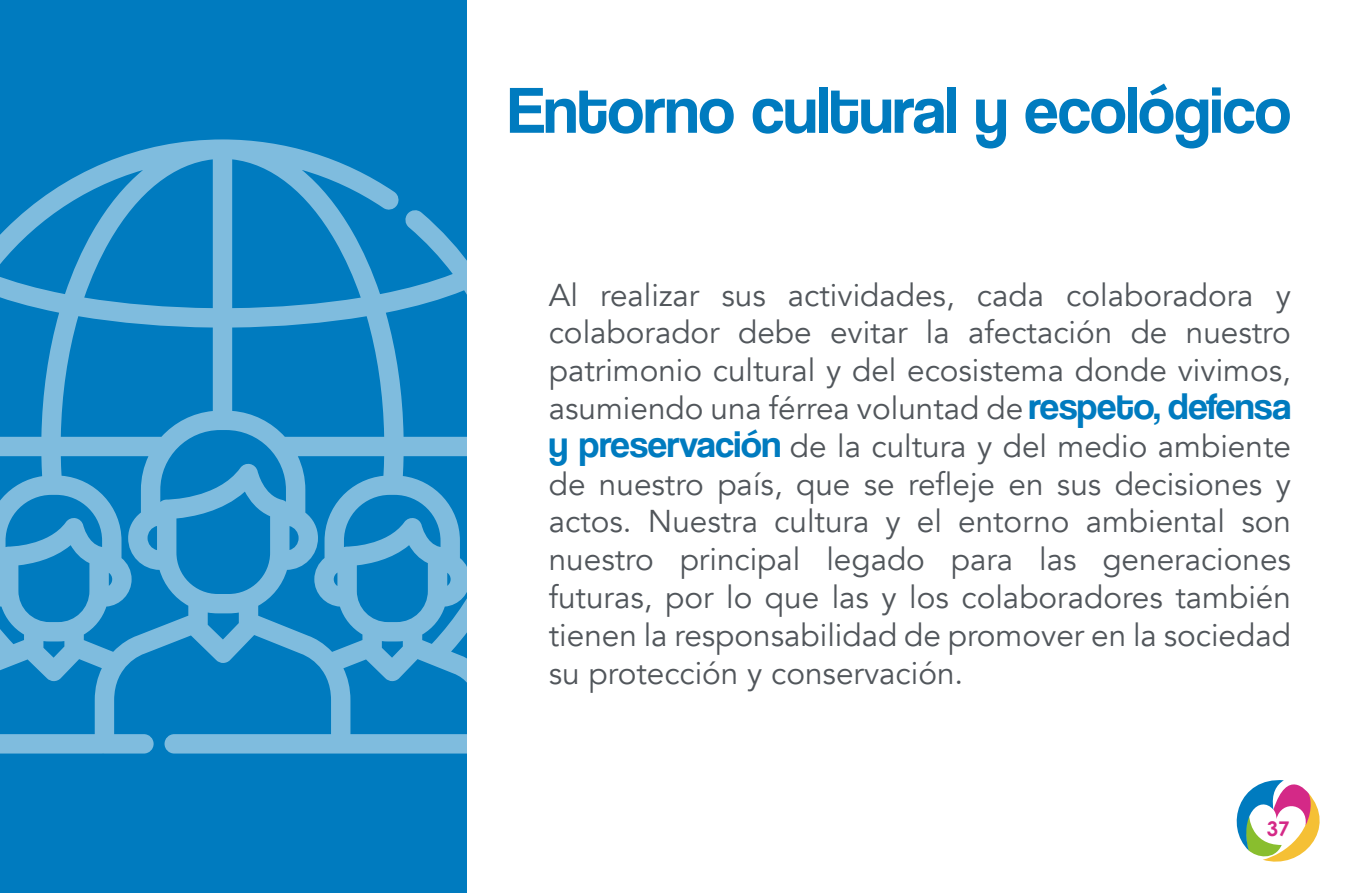
<style>
.page{position:relative;width:1372px;height:893px;background:#fff}
.page>*{position:absolute;margin:0;border:0;box-sizing:border-box;transform-origin:0 0}
.t1{font:67.5px "Coolvetica Rg";color:#007bbf}
.t2{font:31.5px/37.8px "Avenir";color:#51565b;text-align:justify}
.t3{font:700 20.25px "Century Gothic";color:#d42987}
.s1{font-family:"Coolvetica Rg";font-size:38.25px;color:#007bbf}
</style>
<div class="page">
<div style="left:0;top:0;width:466px;height:893px;background:#007bbf"></div>
<svg style="left:1236px;top:780px;width:84px;height:82px"></svg>
<svg style="left:0;top:139px;width:467px;height:614px"></svg>
<h1 class="t1" style="left:508px;top:71px;width:784px">Entorno cultural y ecológico</h1>
<p class="t2" style="left:548px;top:276px;width:743px">Al realizar sus actividades, cada colaboradora y colaborador debe evitar la afectación de nuestro patrimonio cultural y del ecosistema donde vivimos, asumiendo una férrea voluntad de <span class="s1">respeto, defensa y preservación</span> de la cultura y del medio ambiente de nuestro país, que se refleje en sus decisiones y actos. Nuestra cultura y el entorno ambiental son nuestro principal legado para las generaciones futuras, por lo que las y los colaboradores también tienen la responsabilidad de promover en la sociedad su protección y conservación.</p>
<p class="t3" style="left:1266px;top:816px;width:24px">37</p>
</div>
